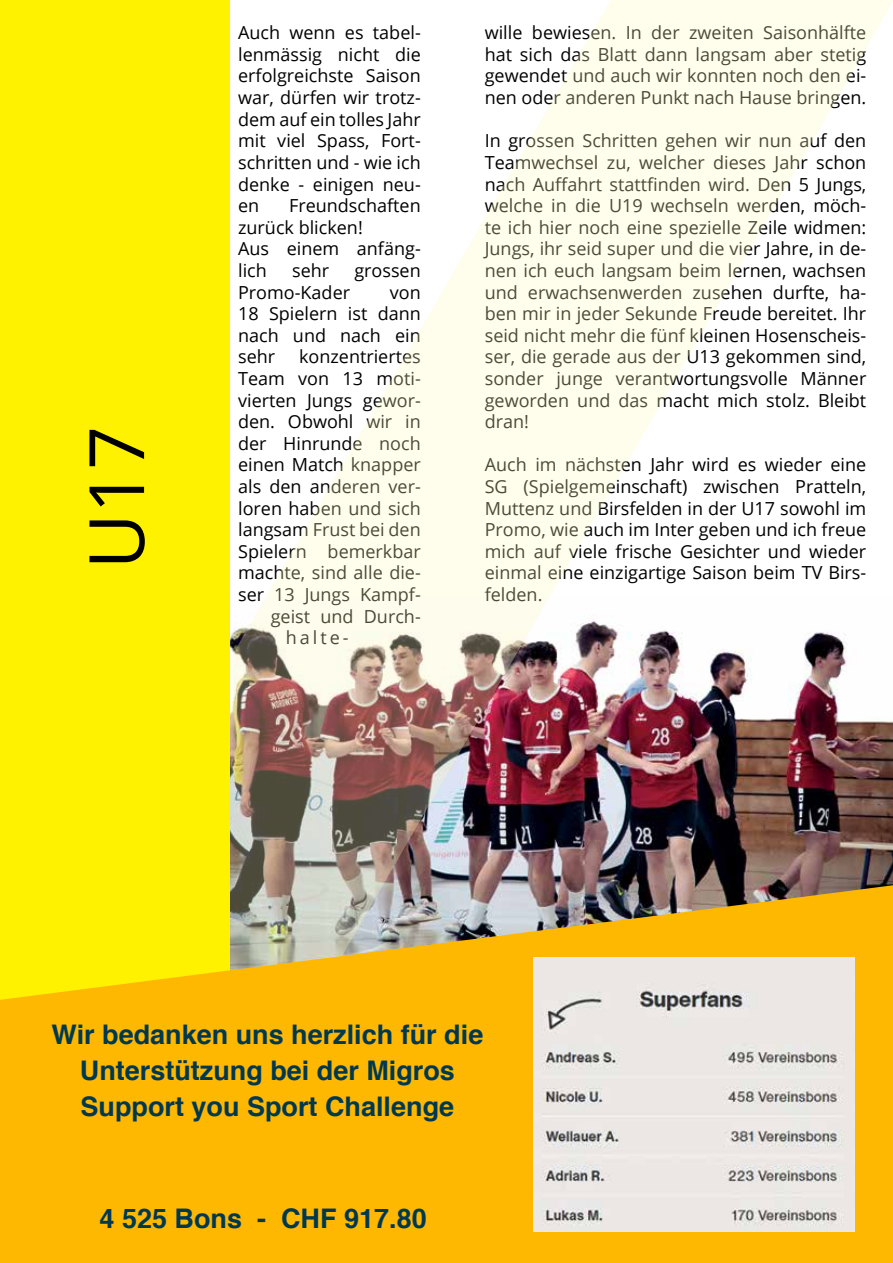
<style>
.page{position:relative;width:893px;height:1263px;background:#fff}
.page>*{position:absolute;margin:0;border:0;box-sizing:border-box;transform-origin:0 0}
.t1{font:76.5px "Open Sans";color:#000}
.t2{font:700 27px/36px "Helvetica";color:#003850;text-align:center}
.t3{font:18px/21.6px "Open Sans";color:#000;text-align:justify}
</style>
<div class="page">
<img style="left:230px;top:0;width:663px;height:885px">
<div style="left:0;top:0;width:230px;height:1005px;background:#fff200"></div>
<svg style="left:0;top:885px;width:893px;height:378px;background:#f3ba12"></svg>
<img style="left:533px;top:958px;width:322px;height:273px">
<h1 class="t1" style="left:64px;top:569px;width:145px;rotate:-90deg">U17</h1>
<p class="t3" style="left:238px;top:21px;width:184px">Auch wenn es tabel&shy;lenmässig nicht die erfolgreichste Saison war, dürfen wir trotz&shy;dem auf ein tolles Jahr mit viel Spass, Fort&shy;schritten und - wie ich denke - einigen neu&shy;en</p>
<p class="t3" style="left:238px;top:194px;width:184px;text-align:left;text-indent:51px">Freundschaften zurück blicken!<br>Aus einem anfäng&shy;lich</p>
<p class="t3" style="left:292px;top:259px;width:39px">sehr</p>
<p class="t3" style="left:354px;top:259px;width:68px">grossen</p>
<p class="t3" style="left:238px;top:281px;width:113px">Promo-Kader</p>
<p class="t3" style="left:238px;top:281px;width:184px;text-indent:152px">von 18 Spielern ist dann nach und nach ein sehr</p>
<p class="t3" style="left:299px;top:345px;width:123px">konzentriertes</p>
<p class="t3" style="left:238px;top:367px;width:184px">Team von 13 moti-</p>
<p class="t3" style="left:238px;top:389px;width:184px">vierten Jungs gewor-</p>
<p class="t3" style="left:238px;top:410px;width:184px">den. Obwohl wir in</p>
<p class="t3" style="left:238px;top:432px;width:184px">der Hinrunde noch</p>
<p class="t3" style="left:238px;top:453px;width:184px">einen Match knapper</p>
<p class="t3" style="left:238px;top:475px;width:184px">als den anderen ver-</p>
<p class="t3" style="left:238px;top:497px;width:184px">loren haben und sich</p>
<p class="t3" style="left:238px;top:518px;width:184px">langsam Frust bei den</p>
<p class="t3" style="left:238px;top:540px;width:184px">Spielern bemerkbar</p>
<p class="t3" style="left:238px;top:561px;width:184px">machte, sind alle die-</p>
<p class="t3" style="left:238px;top:583px;width:184px">ser 13 Jungs Kampf-</p>
<p class="t3" style="left:271px;top:605px;width:152px">geist und Durch-</p>
<p class="t3" style="left:286px;top:626px;width:64px">halte-</p>
<p class="t3" style="left:485px;top:21px;width:383px">wille bewiesen. In der zweiten Saisonhälfte hat sich das Blatt dann langsam aber stetig gewendet und auch wir konnten noch den ei&shy;nen oder anderen Punkt nach Hause bringen.</p>
<p class="t3" style="left:485px;top:129px;width:383px">In grossen Schritten gehen wir nun auf den Teamwechsel zu, welcher dieses Jahr schon nach Auffahrt stattfinden wird. Den 5 Jungs, welche in die U19 wechseln werden, möch&shy;te ich hier noch eine spezielle Zeile widmen:<br>Jungs, ihr seid super und die vier Jahre, in de&shy;nen ich euch langsam beim lernen, wachsen und erwachsenwerden zusehen durfte, ha&shy;ben mir in jeder Sekunde Freude bereitet. Ihr seid nicht mehr die fünf kleinen Hosenscheis&shy;ser, die gerade aus der U13 gekommen sind, sonder junge verantwortungsvolle Männer geworden und das macht mich stolz. Bleibt dran!</p>
<p class="t3" style="left:485px;top:453px;width:383px">Auch im nächsten Jahr wird es wieder eine SG (Spielgemeinschaft) zwischen Pratteln, Muttenz und Birsfelden in der U17 sowohl im Promo, wie auch im Inter geben und ich freue mich auf viele frische Gesichter und wieder einmal eine einzigartige Saison beim TV Birs&shy;felden.</p>
<h2 class="t2" style="left:51px;top:1017px;width:433px">Wir bedanken uns herzlich für die<br>Unterstützung bei der Migros<br>Support you Sport Challenge</h2>
<h2 class="t2" style="left:100px;top:1201px;width:329px">4 525 Bons - CHF 917.80</h2>
</div>
